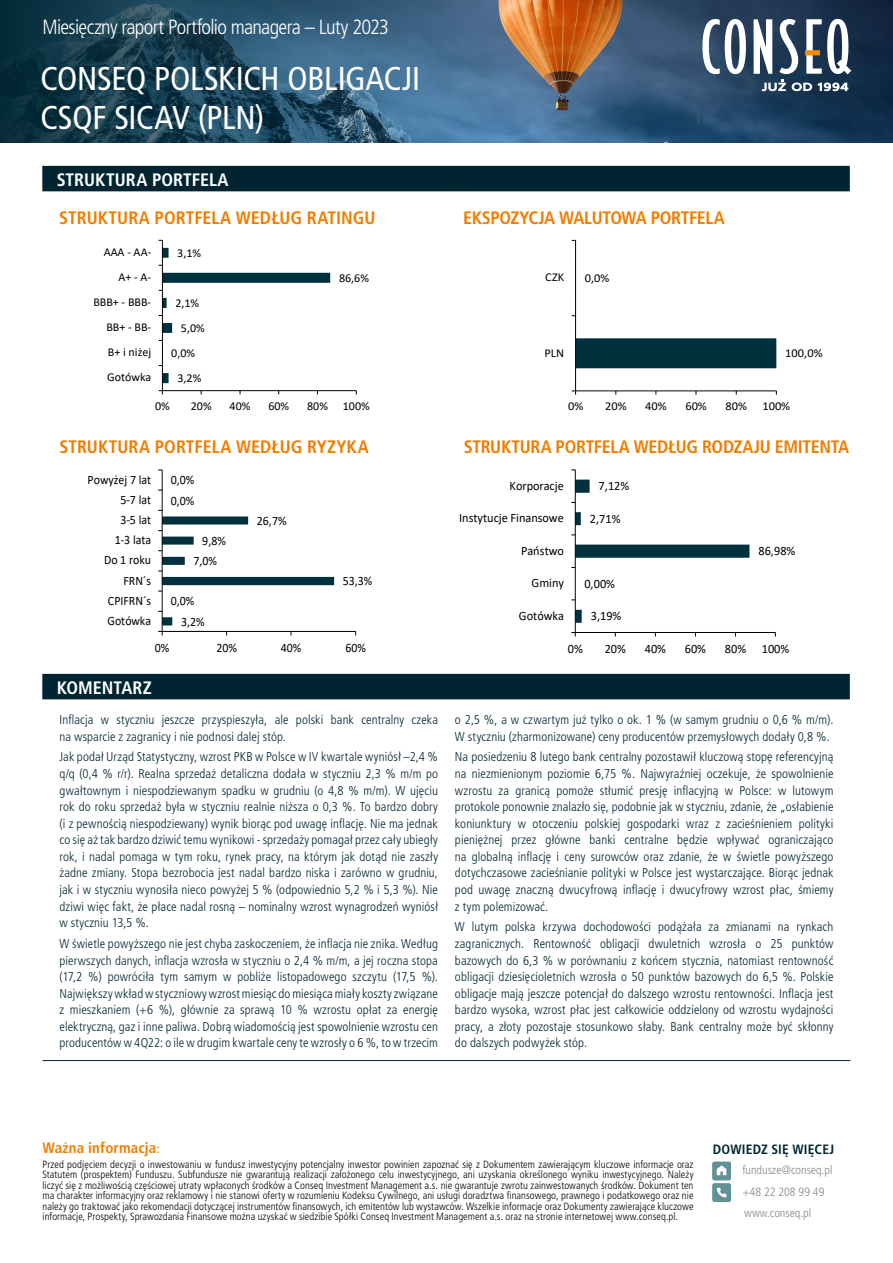
<style>
.page{position:relative;width:893px;height:1263px;background:#fff}
.page>*{position:absolute;margin:0;border:0;box-sizing:border-box;transform-origin:0 0}
.t1{font:condensed 33px/39.6px "Frutiger LT Pro";letter-spacing:-.005em;color:#fff}
.t2{font:300 condensed 20.55px "Frutiger LT Pro";letter-spacing:-.035em;color:#fff}
.t3{font:700 condensed 18px "Frutiger LT Pro";letter-spacing:-.005em;color:#ef7d00}
.t4{font:700 condensed 18px "Frutiger LT Pro";color:#fff}
.t5{font:700 condensed 15px "Frutiger LT Pro";letter-spacing:.01em;color:#ef7d00}
.t6{font:700 condensed 13.5px "Frutiger LT Pro";letter-spacing:.015em;color:#002531}
.t7{font:300 condensed 12.75px/16.6px "Frutiger LT Pro";letter-spacing:.01em;color:#002531;text-align:justify}
.t8{font:12.75px/20.2px "Calibri";color:#000;scale:.93 1}
.t9{font:12.75px "Calibri";color:#000;scale:.96 1}
.t10{font:12px/25px "Calibri";color:#000;text-align:right}
.t11{font:300 condensed 12px/21.9px "Frutiger LT Pro";color:#878787}
.t12{font:300 condensed 10.5px/10.5px "Frutiger LT Pro";letter-spacing:.005em;color:#000;text-align:justify}
.s1{font-size:12px}
</style>
<div class="page">
<img style="left:496px;top:0;width:397px;height:142px">
<svg style="left:0;top:0;width:496px;height:142px;background:#29516a"></svg>
<svg style="left:702px;top:19px;width:44px;height:55px"></svg>
<svg style="left:754px;top:19px;width:18px;height:55px"></svg>
<svg style="left:779px;top:19px;width:19px;height:55px"></svg>
<svg style="left:806px;top:19px;width:45px;height:55px"></svg>
<div style="left:805px;top:50px;width:15px;height:5px;background:#f18a00"></div>
<svg style="left:792px;top:83px;width:56px;height:8px"></svg>
<svg style="left:762px;top:80px;width:24px;height:11px"></svg>
<svg style="left:712px;top:1161px;width:19px;height:41px"></svg>
<div style="left:42px;top:166px;width:808px;height:25px;background:#002531"></div>
<div style="left:42px;top:674px;width:808px;height:25px;background:#002531"></div>
<hr style="left:43px;top:1060px;width:807px;height:1px;background:#002531">
<hr style="left:162px;top:390px;width:194px;height:1px;background:#000">
<hr style="left:162px;top:240px;width:1px;height:151px;background:#000">
<svg style="left:159px;top:248px;width:171px;height:135px"></svg>
<svg style="left:159px;top:390px;width:4px;height:4px"></svg>
<hr style="left:576px;top:390px;width:200px;height:1px;background:#000">
<hr style="left:575px;top:240px;width:1px;height:151px;background:#000">
<svg style="left:572px;top:263px;width:204px;height:105px"></svg>
<hr style="left:162px;top:631px;width:194px;height:1px;background:#000">
<hr style="left:162px;top:470px;width:1px;height:161px;background:#000">
<svg style="left:158px;top:510px;width:176px;height:115px"></svg>
<hr style="left:575px;top:632px;width:200px;height:1px;background:#000">
<hr style="left:575px;top:470px;width:1px;height:162px;background:#000">
<svg style="left:571px;top:480px;width:178px;height:143px"></svg>
<h2 class="t2" style="left:43px;top:15px;width:348px">Miesięczny raport Portfolio managera – Luty 2023</h2>
<h1 class="t1" style="left:40px;top:59px;width:381px">CONSEQ POLSKICH OBLIGACJI<br>CSQF SICAV (PLN)</h1>
<h3 class="t4" style="left:57px;top:169px;width:173px">STRUKTURA PORTFELA</h3>
<h3 class="t3" style="left:59px;top:207px;width:318px">STRUKTURA PORTFELA WEDŁUG RATINGU</h3>
<h3 class="t3" style="left:463px;top:207px;width:263px">EKSPOZYCJA WALUTOWA PORTFELA</h3>
<p class="t10" style="left:93px;top:239px;width:60px">AAA - AA-<br>A+ - A-<br>BBB+ - BBB-<br>BB+ - BB-<br>B+ i niżej<br>Gotówka</p>
<p class="t10" style="left:177px;top:240px;width:25px">3,1%</p>
<p class="t10" style="left:175px;top:290px;width:25px">2,1%</p>
<p class="t10" style="left:181px;top:315px;width:25px">5,0%</p>
<p class="t10" style="left:171px;top:340px;width:25px">0,0%</p>
<p class="t10" style="left:177px;top:365px;width:25px">3,2%</p>
<p class="t10" style="left:339px;top:265px;width:32px">86,6%</p>
<p class="t10" style="left:545px;top:265px;width:20px">CZK</p>
<p class="t10" style="left:585px;top:265px;width:26px">0,0%</p>
<p class="t10" style="left:544px;top:340px;width:21px">PLN</p>
<p class="t10" style="left:785px;top:340px;width:39px">100,0%</p>
<p class="t10" style="left:155px;top:393px;width:16px">0%</p>
<p class="t10" style="left:191px;top:393px;width:22px">20%</p>
<p class="t10" style="left:230px;top:393px;width:22px">40%</p>
<p class="t10" style="left:268px;top:393px;width:22px">60%</p>
<p class="t10" style="left:307px;top:393px;width:64px">80% 100%</p>
<p class="t10" style="left:568px;top:393px;width:17px">0%</p>
<p class="t10" style="left:605px;top:393px;width:23px">20%</p>
<p class="t10" style="left:645px;top:393px;width:23px">40%</p>
<p class="t10" style="left:685px;top:393px;width:23px">60%</p>
<p class="t10" style="left:725px;top:393px;width:23px">80%</p>
<p class="t10" style="left:762px;top:393px;width:29px">100%</p>
<h3 class="t3" style="left:60px;top:436px;width:311px">STRUKTURA PORTFELA WEDŁUG RYZYKA</h3>
<h3 class="t3" style="left:464px;top:436px;width:387px">STRUKTURA PORTFELA WEDŁUG RODZAJU EMITENTA</h3>
<p class="t8" style="left:88px;top:469px;width:70px;text-align:right">Powyżej 7 lat<br>5-7 lat<br>3-5 lat<br>1-3 lata<br>Do 1 roku<br>FRN´s<br>CPIFRN´s<br>Gotówka</p>
<p class="t9" style="left:599px;top:477px;width:33px">7,12%</p>
<p class="t8" style="left:171px;top:470px;width:27px">0,0%<br>0,0%</p>
<p class="t9" style="left:510px;top:477px;width:58px">Korporacje</p>
<p class="t9" style="left:459px;top:509px;width:111px">Instytucje Finansowe</p>
<p class="t9" style="left:521px;top:542px;width:46px">Państwo</p>
<p class="t9" style="left:532px;top:574px;width:35px">Gminy</p>
<p class="t9" style="left:519px;top:607px;width:48px">Gotówka</p>
<p class="t9" style="left:590px;top:510px;width:33px">2,71%</p>
<p class="t8" style="left:257px;top:510px;width:33px">26,7%</p>
<p class="t8" style="left:193px;top:530px;width:36px;text-indent:9px">9,8%<br>7,0%</p>
<p class="t8" style="left:343px;top:571px;width:33px">53,3%</p>
<p class="t9" style="left:584px;top:575px;width:33px">0,00%</p>
<p class="t9" style="left:591px;top:607px;width:33px">3,19%</p>
<p class="t8" style="left:181px;top:591px;width:27px;text-indent:-10px">0,0%<br>3,2%</p>
<p class="t9" style="left:758px;top:542px;width:40px">86,98%</p>
<p class="t8" style="left:155px;top:637px;width:17px">0%</p>
<p class="t8" style="left:216px;top:637px;width:24px">20%</p>
<p class="t8" style="left:281px;top:637px;width:24px">40%</p>
<p class="t8" style="left:345px;top:637px;width:24px">60%</p>
<h3 class="t4" style="left:57px;top:677px;width:97px">KOMENTARZ</h3>
<p class="t7" style="left:60px;top:711px;width:380px">Inflacja w styczniu jeszcze przyspieszyła, ale polski bank centralny czeka na wsparcie z zagranicy i nie podnosi dalej stóp.</p>
<p class="t7" style="left:60px;top:749px;width:380px">Jak podał Urząd Statystyczny, wzrost PKB w Polsce w IV kwartale wyniósł –2,4 % q/q (0,4 % r/r). Realna sprzedaż detaliczna dodała w styczniu 2,3 % m/m po gwałtownym i niespodziewanym spadku w grudniu (o 4,8 % m/m). W ujęciu rok do roku sprzedaż była w styczniu realnie niższa o 0,3 %. To bardzo dobry (i z pewnością niespodziewany) wynik biorąc pod uwagę inflację. Nie ma jednak co się aż tak bardzo dziwić temu wynikowi - sprzedaży pomagał przez cały ubiegły rok, i nadal pomaga w tym roku, rynek pracy, na którym jak dotąd nie zaszły żadne zmiany. Stopa bezrobocia jest nadal bardzo niska i zarówno w grudniu, jak i w styczniu wynosiła nieco powyżej 5 % (odpowiednio 5,2 % i 5,3 %). Nie dziwi więc fakt, że płace nadal rosną – nominalny wzrost wynagrodzeń wyniósł w styczniu 13,5 %.</p>
<p class="t7" style="left:60px;top:935px;width:380px">W świetle powyższego nie jest chyba zaskoczeniem, że inflacja nie znika. Według pierwszych danych, inflacja wzrosła w styczniu o 2,4 % m/m, a jej roczna stopa (17,2 %) powróciła tym samym w pobliże listopadowego szczytu (17,5 %).<br>Największy wkład w styczniowy wzrost miesiąc do miesiąca miały koszty związane z mieszkaniem (+6 %), głównie za sprawą 10 % wzrostu opłat za energię elektryczną, gaz i inne paliwa. Dobrą wiadomością jest spowolnienie wzrostu cen producentów w 4Q22: o ile w drugim kwartale ceny te wzrosły o 6 %, to w trzecim</p>
<p class="t9" style="left:568px;top:639px;width:17px">0%</p>
<p class="t9" style="left:605px;top:639px;width:24px">20%</p>
<p class="t9" style="left:645px;top:639px;width:24px">40%</p>
<p class="t9" style="left:685px;top:639px;width:24px">60%</p>
<p class="t9" style="left:725px;top:639px;width:68px">80% 100%</p>
<p class="t7" style="left:455px;top:711px;width:380px">o 2,5 %, a w czwartym już tylko o ok. 1 % (w samym grudniu o 0,6 % m/m).<br>W styczniu (zharmonizowane) ceny producentów przemysłowych dodały 0,8 %.</p>
<p class="t7" style="left:455px;top:749px;width:380px">Na posiedzeniu 8 lutego bank centralny pozostawił kluczową stopę referencyjną na niezmienionym poziomie 6,75 %. Najwyraźniej oczekuje, że spowolnienie wzrostu za granicą pomoże stłumić presję inflacyjną w Polsce: w lutowym protokole ponownie znalazło się, podobnie jak w styczniu, zdanie, że „osłabienie koniunktury w otoczeniu polskiej gospodarki wraz z zacieśnieniem polityki pieniężnej przez główne banki centralne będzie wpływać ograniczająco na globalną inflację i ceny surowców oraz zdanie, że w świetle powyższego dotychczasowe zacieśnianie polityki w Polsce jest wystarczające. Biorąc jednak pod uwagę znaczną dwucyfrową inflację i dwucyfrowy wzrost płac, śmiemy z tym polemizować.</p>
<p class="t7" style="left:455px;top:919px;width:380px">W lutym polska krzywa dochodowości podążała za zmianami na rynkach zagranicznych. Rentowność obligacji dwuletnich wzrosła o 25 punktów bazowych do 6,3 % w porównaniu z końcem stycznia, natomiast rentowność obligacji dziesięcioletnich wzrosła o 50 punktów bazowych do 6,5 %. Polskie obligacje mają jeszcze potencjał do dalszego wzrostu rentowności. Inflacja jest bardzo wysoka, wzrost płac jest całkowicie oddzielony od wzrostu wydajności pracy, a złoty pozostaje stosunkowo słaby. Bank centralny może być skłonny do dalszych podwyżek stóp.</p>
<p class="t5" style="left:43px;top:1139px;width:119px">Ważna informacja<span class="s1">:</span></p>
<p class="t12" style="left:43px;top:1159px;width:653px">Przed podjęciem decyzji o inwestowaniu w fundusz inwestycyjny potencjalny inwestor powinien zapoznać się z Dokumentem zawierającym kluczowe informacje oraz Statutem (prospektem) Funduszu. Subfundusze nie gwarantują realizacji założonego celu inwestycyjnego, ani uzyskania określonego wyniku inwestycyjnego. Należy liczyć się z możliwością częściowej utraty wpłaconych środków a Conseq Investment Management a.s. nie gwarantuje zwrotu zainwestowanych środków. Dokument ten ma charakter informacyjny oraz reklamowy i nie stanowi oferty w rozumieniu Kodeksu Cywilnego, ani usługi doradztwa finansowego, prawnego i podatkowego oraz nie należy go traktować jako rekomendacji dotyczącej instrumentów finansowych, ich emitentów lub wystawców. Wszelkie informacje oraz Dokumenty zawierające kluczowe informacje, Prospekty, Sprawozdania Finansowe można uzyskać w siedzibie Spółki Conseq Investment Management a.s. oraz na stronie internetowej www.conseq.pl.</p>
<p class="t11" style="left:742px;top:1159px;width:92px">fundusze@conseq.pl +48 22 208 99 49</p>
<p class="t6" style="left:713px;top:1141px;width:123px">DOWIEDZ SIĘ WIĘCEJ</p>
<p class="t11" style="left:744px;top:1201px;width:69px">www.conseq.pl</p>
</div>
